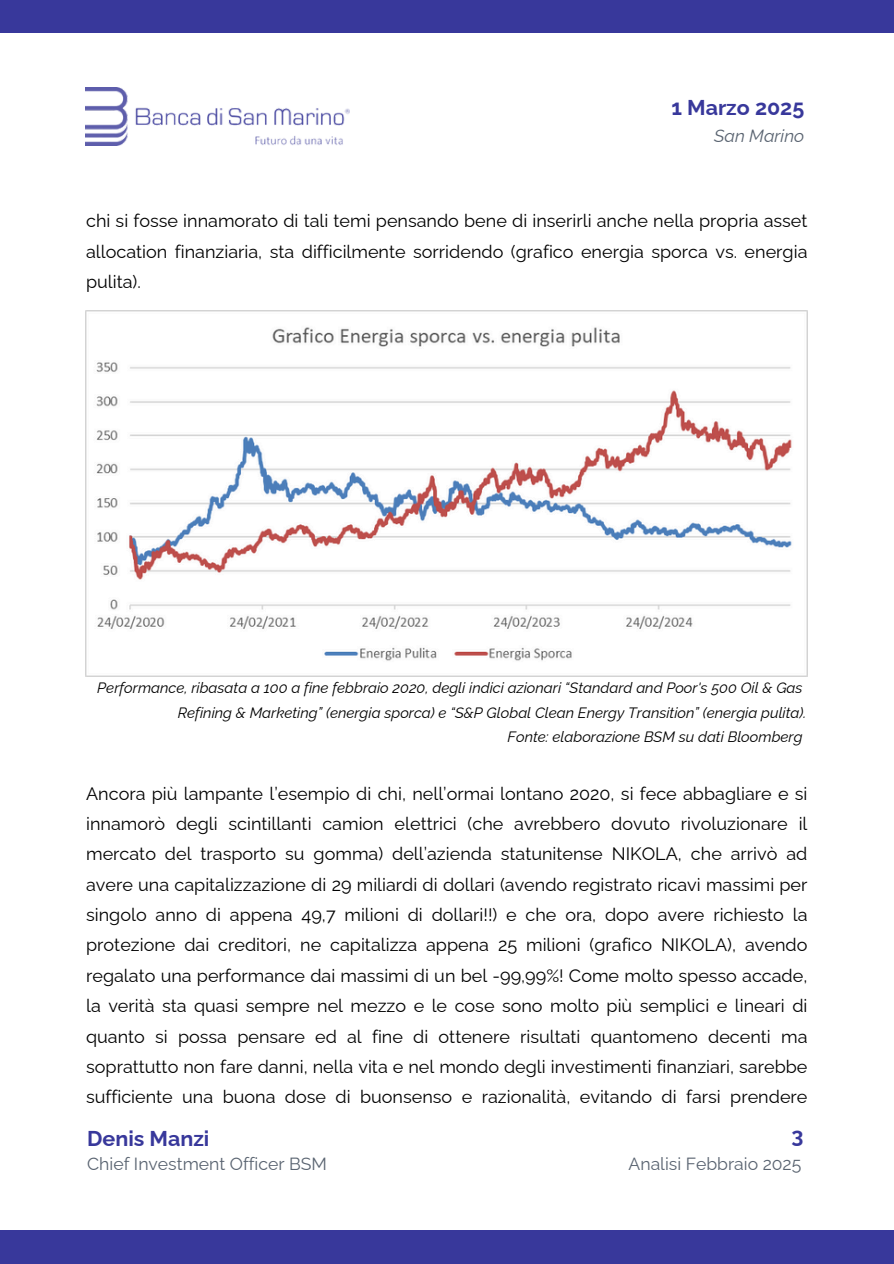
<style>
.page{position:relative;width:894px;height:1264px;background:#fff}
.page>*{position:absolute;margin:0;border:0;box-sizing:border-box;transform-origin:0 0}
.t1{font:700 21.45px "Raleway";color:#38389b}
.t2{font:18px/30.3px "Raleway";color:#000;text-align:justify}
.t3{font:17.55px "Raleway";color:#5a6471}
.t4{font:italic 17.55px "Raleway";color:#5a6471}
.t5{font:italic 15px "Raleway";color:#000}
</style>
<div class="page">
<div style="left:0;top:0;width:893px;height:33px;background:#38389b"></div>
<img style="left:85px;top:87px;width:264px;height:58px">
<div style="left:0;top:1230px;width:893px;height:33px;background:#38389b"></div>
<img style="left:85px;top:310px;width:722px;height:366px">
<p class="t1" style="left:671px;top:94px;width:134px">1 Marzo 2025</p>
<h2 class="t4" style="left:714px;top:126px;width:91px">San Marino</h2>
<p class="t2" style="left:86px;top:206px;width:722px">chi si fosse innamorato di tali temi pensando bene di inserirli anche nella propria asset allocation finanziaria, sta difficilmente sorridendo (grafico energia sporca vs. energia pulita).</p>
<p class="t5" style="left:97px;top:678px;width:706px">Performance, ribasata a 100 a fine febbraio 2020, degli indici azionari “Standard and Poor's 500 Oil &amp; Gas</p>
<p class="t5" style="left:178px;top:703px;width:630px">Refining &amp; Marketing” (energia sporca) e “S&amp;P Global Clean Energy Transition” (energia pulita).</p>
<h2 class="t5" style="left:507px;top:728px;width:296px">Fonte: elaborazione BSM su dati Bloomberg</h2>
<p class="t2" style="left:86px;top:778px;width:722px">Ancora più lampante l’esempio di chi, nell’ormai lontano 2020, si fece abbagliare e si innamorò degli scintillanti camion elettrici (che avrebbero dovuto rivoluzionare il mercato del trasporto su gomma) dell’azienda statunitense NIKOLA, che arrivò ad avere una capitalizzazione di 29 miliardi di dollari (avendo registrato ricavi massimi per singolo anno di appena 49,7 milioni di dollari!!) e che ora, dopo avere richiesto la protezione dai creditori, ne capitalizza appena 25 milioni (grafico NIKOLA), avendo regalato una performance dai massimi di un bel -99,99%! Come molto spesso accade, la verità sta quasi sempre nel mezzo e le cose sono molto più semplici e lineari di quanto si possa pensare ed al fine di ottenere risultati quantomeno decenti ma soprattutto non fare danni, nella vita e nel mondo degli investimenti finanziari, sarebbe sufficiente una buona dose di buonsenso e razionalità, evitando di farsi prendere</p>
<h1 class="t1" style="left:87px;top:1125px;width:124px">Denis Manzi</h1>
<h2 class="t1" style="left:791px;top:1122px;width:13px">3</h2>
<h1 class="t3" style="left:87px;top:1153px;width:241px">Chief Investment Officer BSM</h1>
<p class="t3" style="left:628px;top:1153px;width:174px">Analisi Febbraio 2025</p>
</div>
